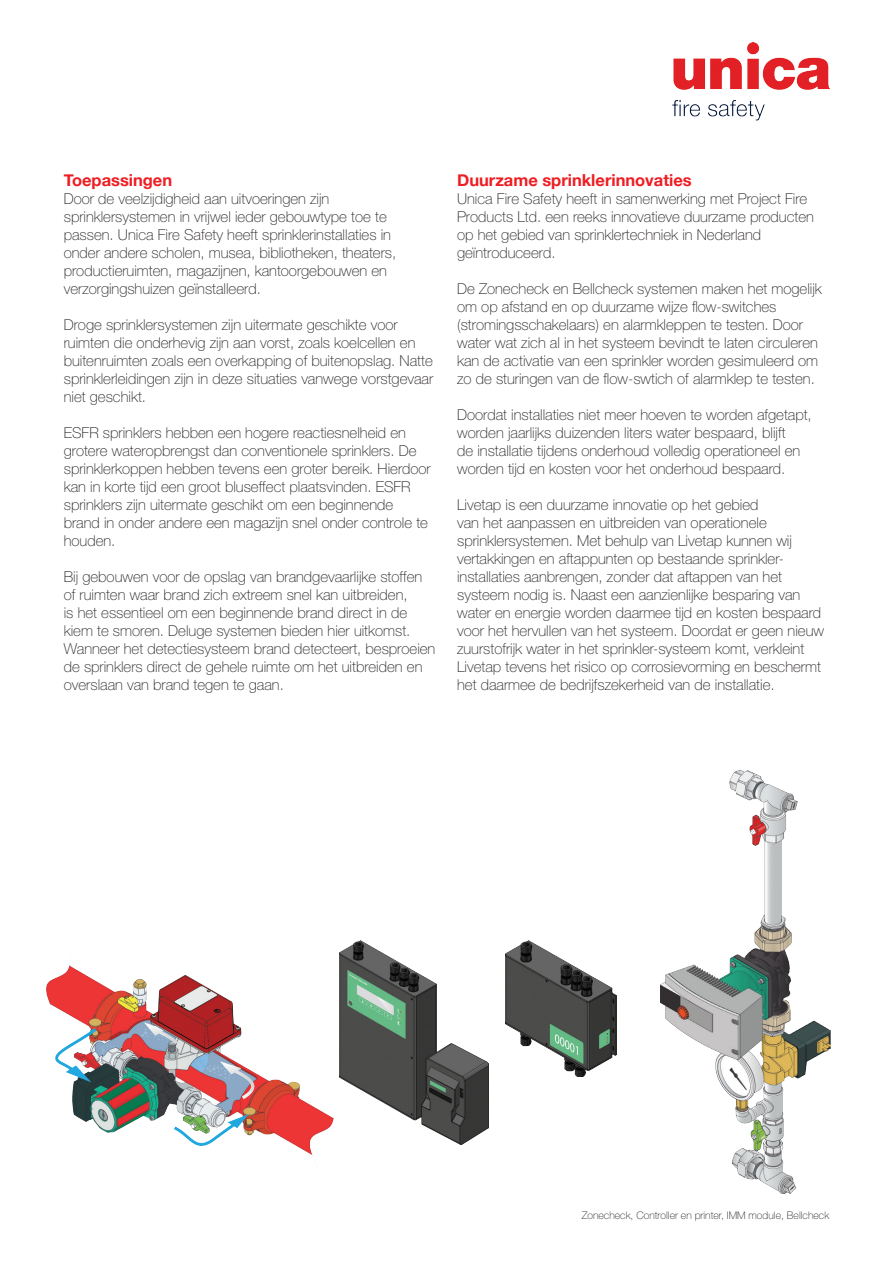
<style>
.page{position:relative;width:893px;height:1263px;background:#fff}
.page>*{position:absolute;margin:0;border:0;box-sizing:border-box;transform-origin:0 0}
.Tussenkop_Rood{font:700 16.5px "Helvetica Neue";color:#ee1d23}
.Body_text{font:100 15px/18px "Helvetica Neue LT Std";color:#231f20}
._6_voordelen_-_body{font:100 10.5px "Helvetica Neue LT Std";color:#231f20}
</style>
<div class="page">
<img style="left:673px;top:43px;width:156px;height:78px">
<img style="left:46px;top:952px;width:294px;height:203px">
<img style="left:340px;top:941px;width:148px;height:203px">
<img style="left:660px;top:771px;width:170px;height:423px">
<img style="left:506px;top:941px;width:110px;height:136px">
<p class="Tussenkop_Rood" style="left:64px;top:170px;width:110px">Toepassingen</p>
<p class="Body_text" style="left:64px;top:190px;width:334px">Door de veelzijdigheid aan uitvoeringen zijn sprinklersystemen in vrijwel ieder gebouwtype toe te passen. Unica Fire Safety heeft sprinklerinstallaties in onder andere scholen, musea, bibliotheken, theaters, productieruimten, magazijnen, kantoorgebouwen en verzorgingshuizen geïnstalleerd.</p>
<p class="Body_text" style="left:64px;top:316px;width:371px">Droge sprinklersystemen zijn uitermate geschikte voor ruimten die onderhevig zijn aan vorst, zoals koelcellen en buitenruimten zoals een overkapping of buitenopslag. Natte sprinklerleidingen zijn in deze situaties vanwege vorstgevaar niet geschikt.</p>
<p class="Body_text" style="left:64px;top:424px;width:368px">ESFR sprinklers hebben een hogere reactiesnelheid en grotere wateropbrengst dan conventionele sprinklers. De sprinklerkoppen hebben tevens een groter bereik. Hierdoor kan in korte tijd een groot bluseffect plaatsvinden. ESFR sprinklers zijn uitermate geschikt om een beginnende brand in onder andere een magazijn snel onder controle te houden.</p>
<p class="Body_text" style="left:64px;top:568px;width:373px">Bij gebouwen voor de opslag van brandgevaarlijke stoffen of ruimten waar brand zich extreem snel kan uitbreiden,<br>is het essentieel om een beginnende brand direct in de kiem te smoren. Deluge systemen bieden hier uitkomst.<br>Wanneer het detectiesysteem brand detecteert, besproeien de sprinklers direct de gehele ruimte om het uitbreiden en overslaan van brand tegen te gaan.</p>
<p class="Tussenkop_Rood" style="left:457px;top:170px;width:236px">Duurzame sprinklerinnovaties</p>
<p class="Body_text" style="left:457px;top:190px;width:358px">Unica Fire Safety heeft in samenwerking met Project Fire Products Ltd. een reeks innovatieve duurzame producten op het gebied van sprinklertechniek in Nederland geïntroduceerd.</p>
<p class="Body_text" style="left:457px;top:280px;width:366px">De Zonecheck en Bellcheck systemen maken het mogelijk om op afstand en op duurzame wijze flow-switches (stromingsschakelaars) en alarmkleppen te testen. Door water wat zich al in het systeem bevindt te laten circuleren kan de activatie van een sprinkler worden gesimuleerd om zo de sturingen van de flow-swtich of alarmklep te testen.</p>
<p class="Body_text" style="left:457px;top:406px;width:356px">Doordat installaties niet meer hoeven te worden afgetapt, worden jaarlijks duizenden liters water bespaard, blijft<br>de installatie tijdens onderhoud volledig operationeel en worden tijd en kosten voor het onderhoud bespaard.</p>
<p class="Body_text" style="left:457px;top:496px;width:368px">Livetap is een duurzame innovatie op het gebied<br>van het aanpassen en uitbreiden van operationele sprinklersystemen. Met behulp van Livetap kunnen wij vertakkingen en aftappunten op bestaande sprinkler&shy;installaties aanbrengen, zonder dat aftappen van het systeem nodig is. Naast een aanzienlijke besparing van water en energie worden daarmee tijd en kosten bespaard voor het hervullen van het systeem. Doordat er geen nieuw zuurstofrijk water in het sprinkler-systeem komt, verkleint Livetap tevens het risico op corrosievorming en beschermt het daarmee de bedrijfszekerheid van de installatie.</p>
<p class="_6_voordelen_-_body" style="left:582px;top:1210px;width:249px">Zonecheck, Controller en printer, IMM module, Bellcheck</p>
</div>
